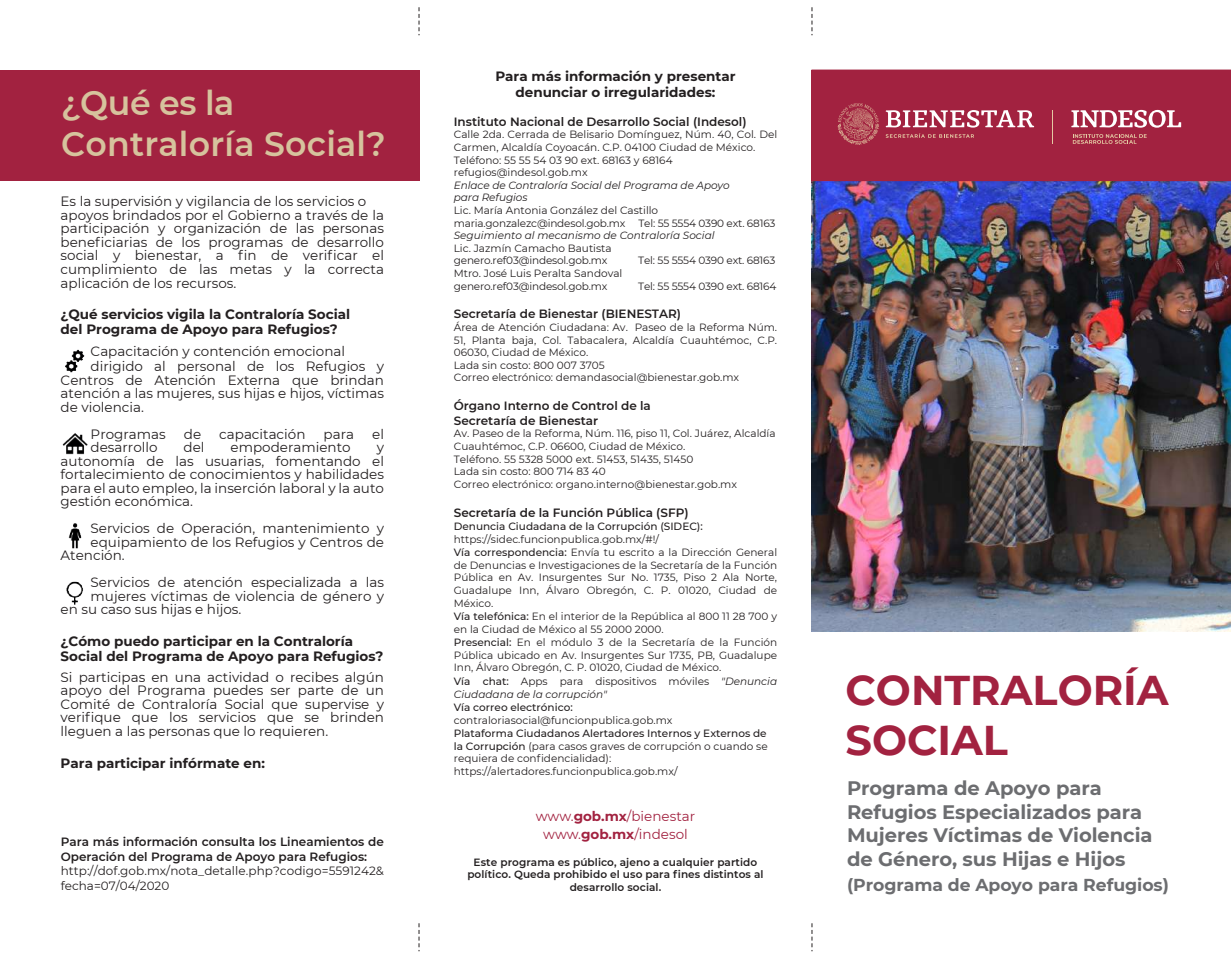
<style>
.page{position:relative;width:1231px;height:961px;background:#fff}
.page>*{position:absolute;margin:0;border:0;box-sizing:border-box;transform-origin:0 0}
.t1{font:700 41.55px/49.8px "Montserrat";color:#a22240}
.t2{font:600 33.9px/40.7px "Montserrat";letter-spacing:.005em;color:#d6c39d}
.t3{font:700 19.5px/23.4px "Montserrat";letter-spacing:-.005em;color:#6c6d70}
.t4{font:700 17.25px "Montserrat";letter-spacing:-.005em;color:#6c6d70}
.t5{font:13.5px/13.5px "Montserrat";color:#231f20;text-align:justify}
.t6{font:700 13.5px/15px "Montserrat";color:#231f20}
.t7{font:13.5px/18px "Montserrat";color:#a22240;text-align:center}
.t8{font:600 12px/14.4px "Montserrat";color:#231f20}
.t9{font:12px/14.4px "Montserrat";letter-spacing:.005em;color:#231f20}
.t10{font:10.5px/12.6px "Montserrat";color:#231f20}
.t11{font:600 10.5px/12.6px "Montserrat";letter-spacing:.01em;color:#231f20;text-align:center}
.t12{font:italic 10.5px/12.6px "Montserrat";letter-spacing:-.005em;color:#231f20}
.t13{font:500 10.5px "Montserrat";color:#231f20}
.s1{font-weight:500}
.s2{font-style:italic}
.s3{font-weight:700}
</style>
<div class="page">
<div style="left:0;top:70px;width:419px;height:111px;background:#a22240"></div>
<svg style="left:419px;top:923px;width:1px;height:28px"></svg>
<svg style="left:811px;top:923px;width:1px;height:28px"></svg>
<svg style="left:419px;top:7px;width:1px;height:28px"></svg>
<svg style="left:811px;top:7px;width:1px;height:28px"></svg>
<img style="left:812px;top:181px;width:419px;height:451px">
<div style="left:812px;top:70px;width:419px;height:111px;background:#a22240"></div>
<img style="left:65px;top:349px;width:20px;height:24px">
<img style="left:68px;top:523px;width:14px;height:25px">
<img style="left:62px;top:433px;width:26px;height:22px">
<img style="left:66px;top:581px;width:17px;height:24px">
<hr style="left:1051px;top:110px;width:1px;height:34px;background:#e4c9a3">
<svg style="left:1071px;top:110px;width:110px;height:18px"></svg>
<svg style="left:1072px;top:134px;width:74px;height:10px"></svg>
<svg style="left:885px;top:110px;width:149px;height:28px"></svg>
<svg style="left:837px;top:103px;width:42px;height:42px"></svg>
<h2 class="t2" style="left:61px;top:81px;width:326px">¿Qué es la<br>Contraloría Social?</h2>
<p class="t5" style="left:61px;top:194px;width:325px;text-align:left">Es la supervisión y vigilancia de los servicios o apoyos brindados por el Gobierno a través de la participación y organización de las personas beneficiarias de los programas de desarrollo social y bienestar, a fin de verificar el cumplimiento de las metas y la correcta aplicación de los recursos.</p>
<p class="t6" style="left:61px;top:306px;width:291px">¿Qué servicios vigila la Contraloría Social del Programa de Apoyo para Refugios?</p>
<p class="t5" style="left:91px;top:343px;width:295px;line-height:15px">Capacitación y contención emocional dirigido al personal de los Refugios y</p>
<p class="t5" style="left:61px;top:373px;width:325px">Centros de Atención Externa que brindan atención a las mujeres, sus hijas e hijos, víctimas de violencia.</p>
<p class="t5" style="left:91px;top:427px;width:77px">Programas</p>
<p class="t5" style="left:184px;top:427px;width:19px">de</p>
<p class="t5" style="left:219px;top:427px;width:88px">capacitación</p>
<p class="t5" style="left:323px;top:427px;width:32px">para</p>
<p class="t5" style="left:372px;top:427px;width:13px">el</p>
<p class="t5" style="left:91px;top:440px;width:68px">desarrollo</p>
<p class="t5" style="left:184px;top:440px;width:22px">del</p>
<p class="t5" style="left:231px;top:440px;width:121px">empoderamiento</p>
<p class="t5" style="left:61px;top:440px;width:325px;text-indent:316px">y autonomía de las usuarias, fomentando el fortalecimiento de conocimientos y habilidades para el auto empleo, la inserción laboral y la auto gestión económica.</p>
<p class="t5" style="left:91px;top:521px;width:295px">Servicios de Operación, mantenimiento y</p>
<p class="t5" style="left:91px;top:535px;width:295px">equipamiento de los Refugios y Centros de</p>
<p class="t5" style="left:61px;top:548px;width:66px">Atención.</p>
<p class="t5" style="left:91px;top:575px;width:295px">Servicios de atención especializada a las</p>
<p class="t5" style="left:91px;top:589px;width:295px">mujeres víctimas de violencia de género y</p>
<p class="t5" style="left:61px;top:602px;width:182px">en su caso sus hijas e hijos.</p>
<p class="t6" style="left:61px;top:632px;width:324px">¿Cómo puedo participar en la Contraloría<br>Social del Programa de Apoyo para Refugios?</p>
<p class="t5" style="left:61px;top:669px;width:325px">Si participas en una actividad o recibes algún apoyo del Programa puedes ser parte de un Comité de Contraloría Social que supervise y verifique que los servicios que se brinden lleguen a las personas que lo requieren.</p>
<p class="t6" style="left:61px;top:755px;width:206px">Para participar infórmate en:</p>
<p class="t8" style="left:61px;top:834px;width:325px">Para más información consulta los Lineamientos de<br>Operación del Programa de Apoyo para Refugios:</p>
<p class="t9" style="left:61px;top:863px;width:325px">http://dof.gob.mx/nota_detalle.php?codigo=5591242&amp; fecha=07/04/2020</p>
<p class="t6" style="left:495px;top:67px;width:242px;line-height:16.2px;text-align:center">Para más información y presentar denunciar o irregularidades:</p>
<p class="t8" style="left:454px;top:114px;width:294px">Instituto Nacional de Desarrollo Social (Indesol)</p>
<p class="t10" style="left:454px;top:128px;width:325px">Calle 2da. Cerrada de Belisario Domínguez, Núm. 40, Col. Del Carmen, Alcaldía Coyoacán. C.P. 04100 Ciudad de México.<br>Teléfono: 55 55 54 03 90 ext. 68163 y 68164 refugios@indesol.gob.mx</p>
<p class="t12" style="left:454px;top:178px;width:277px">Enlace de Contraloría Social del Programa de Apoyo para Refugios</p>
<p class="t10" style="left:454px;top:203px;width:323px">Lic. María Antonia González del Castillo maria.gonzalezc@indesol.gob.mx Tel: 55 5554 0390 ext. 68163</p>
<p class="t12" style="left:454px;top:229px;width:262px">Seguimiento al mecanismo de Contraloría Social</p>
<p class="t10" style="left:454px;top:241px;width:159px">Lic. Jazmín Camacho Bautista genero.ref03@indesol.gob.mx</p>
<p class="t10" style="left:638px;top:254px;width:139px">Tel: 55 5554 0390 ext. 68163</p>
<p class="t10" style="left:454px;top:266px;width:170px">Mtro. José Luis Peralta Sandoval genero.ref03@indesol.gob.mx</p>
<p class="t10" style="left:638px;top:279px;width:140px">Tel: 55 5554 0390 ext. 68164</p>
<p class="t8" style="left:454px;top:306px;width:229px">Secretaría de Bienestar (BIENESTAR)</p>
<p class="t10" style="left:454px;top:320px;width:325px">Área de Atención Ciudadana: Av. Paseo de la Reforma Núm.<br>51, Planta baja, Col. Tabacalera, Alcaldía Cuauhtémoc, C.P.<br>06030, Ciudad de México.<br>Lada sin costo: 800 007 3705<br>Correo electrónico: demandasocial@bienestar.gob.mx</p>
<p class="t8" style="left:454px;top:398px;width:199px">Órgano Interno de Control de la<br>Secretaría de Bienestar</p>
<p class="t10" style="left:454px;top:427px;width:323px">Av. Paseo de la Reforma, Núm. 116, piso 11, Col. Juárez, Alcaldía Cuauhtémoc, C.P. 06600, Ciudad de México.<br>Teléfono. 55 5328 5000 ext. 51453, 51435, 51450<br>Lada sin costo: 800 714 83 40<br>Correo electrónico: organo.interno@bienestar.gob.mx</p>
<p class="t8" style="left:454px;top:504px;width:236px">Secretaría de la Función Pública (SFP)</p>
<p class="t13" style="left:454px;top:519px;width:250px">Denuncia Ciudadana de la Corrupción (SIDEC):</p>
<p class="t10" style="left:454px;top:532px;width:325px">https://sidec.funcionpublica.gob.mx/#!/<br><span class="s1">Vía correspondencia:</span> Envía tu escrito a la Dirección General de Denuncias e Investigaciones de la Secretaría de la Función Pública en Av. Insurgentes Sur No. 1735, Piso 2 Ala Norte, Guadalupe Inn, Álvaro Obregón, C. P. 01020, Ciudad de México.<br><span class="s1">Vía telefónica:</span> En el interior de la República al 800 11 28 700 y en la Ciudad de México al 55 2000 2000.<br><span class="s1">Presencial:</span> En el módulo 3 de la Secretaría de la Función Pública ubicado en Av. Insurgentes Sur 1735, PB, Guadalupe Inn, Álvaro Obregón, C. P. 01020, Ciudad de México.<br><span class="s1">Vía chat:</span> Apps para dispositivos móviles <span class="s2">"Denuncia Ciudadana de la corrupción"</span></p>
<p class="t13" style="left:454px;top:700px;width:120px">Vía correo electrónico:</p>
<p class="t10" style="left:454px;top:713px;width:220px">contraloriasocial@funcionpublica.gob.mx</p>
<p class="t10" style="left:454px;top:726px;width:315px"><span class="s1">Plataforma Ciudadanos Alertadores Internos y Externos de la Corrupción</span> (para casos graves de corrupción o cuando se requiera de confidencialidad): https://alertadores.funcionpublica.gob.mx/</p>
<p class="t7" style="left:536px;top:807px;width:161px">www.<span class="s3">gob.mx</span>/bienestar www.<span class="s3">gob.mx</span>/indesol</p>
<p class="t11" style="left:467px;top:855px;width:298px">Este programa es público, ajeno a cualquier partido político. Queda prohibido el uso para fines distintos al desarrollo social.</p>
<h1 class="t1" style="left:845px;top:663px;width:325px">CONTRALORÍA<br>SOCIAL</h1>
<h3 class="t3" style="left:847px;top:775px;width:307px">Programa de Apoyo para<br>Refugios Especializados para<br>Mujeres Víctimas de Violencia de Género, sus Hijas e Hijos</h3>
<h3 class="t4" style="left:847px;top:872px;width:323px">(Programa de Apoyo para Refugios)</h3>
</div>
